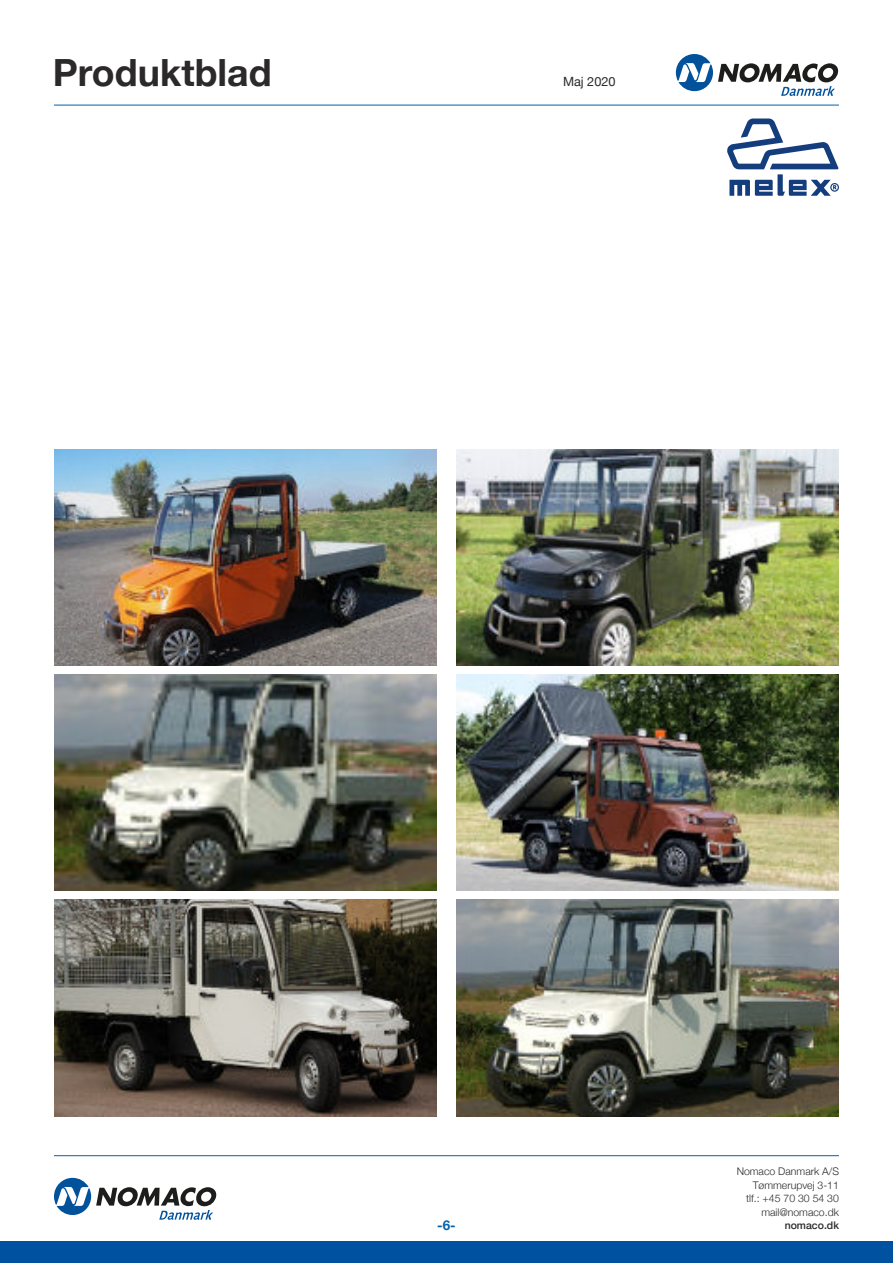
<style>
.page{position:relative;width:893px;height:1263px;background:#fff}
.page>*{position:absolute;margin:0;border:0;box-sizing:border-box;transform-origin:0 0}
.t1{font:700 37.5px "Helvetica Neue";color:#2b292a}
.t2{font:700 13.5px "Helvetica Neue";color:#0561ad}
.t3{font:12.75px "Helvetica Neue";color:#2b292a}
.t4{font:300 10.5px/13.5px "Helvetica Neue";color:#2b292a;text-align:right}
.t5{font:500 10.5px "Helvetica Neue";color:#2b292a}
</style>
<div class="page">
<div style="left:0;top:1242px;width:893px;height:21px;background:#0052a1"></div>
<svg style="left:54px;top:1178px;width:163px;height:42px"></svg>
<hr style="left:54px;top:1155px;width:785px;height:1px;background:#0561ad">
<svg style="left:676px;top:54px;width:163px;height:42px"></svg>
<hr style="left:54px;top:105px;width:785px;height:1px;background:#0561ad">
<svg style="left:727px;top:118px;width:112px;height:78px"></svg>
<img style="left:54px;top:449px;width:383px;height:216px">
<img style="left:54px;top:674px;width:383px;height:217px">
<img style="left:54px;top:900px;width:383px;height:216px">
<img style="left:456px;top:449px;width:383px;height:216px">
<img style="left:456px;top:674px;width:383px;height:217px">
<img style="left:456px;top:900px;width:383px;height:216px">
<h1 class="t1" style="left:53px;top:51px;width:220px">Produktblad</h1>
<p class="t3" style="left:563px;top:77px;width:54px">Maj 2020</p>
<p class="t4" style="left:737px;top:1165px;width:104px">Nomaco Danmark A/S<br>Tømmerupvej 3-11 tlf.: +45 70 30 54 30 mail@nomaco.dk</p>
<p class="t2" style="left:437px;top:1219px;width:20px">-6-</p>
<p class="t5" style="left:785px;top:1219px;width:56px">nomaco.dk</p>
</div>
